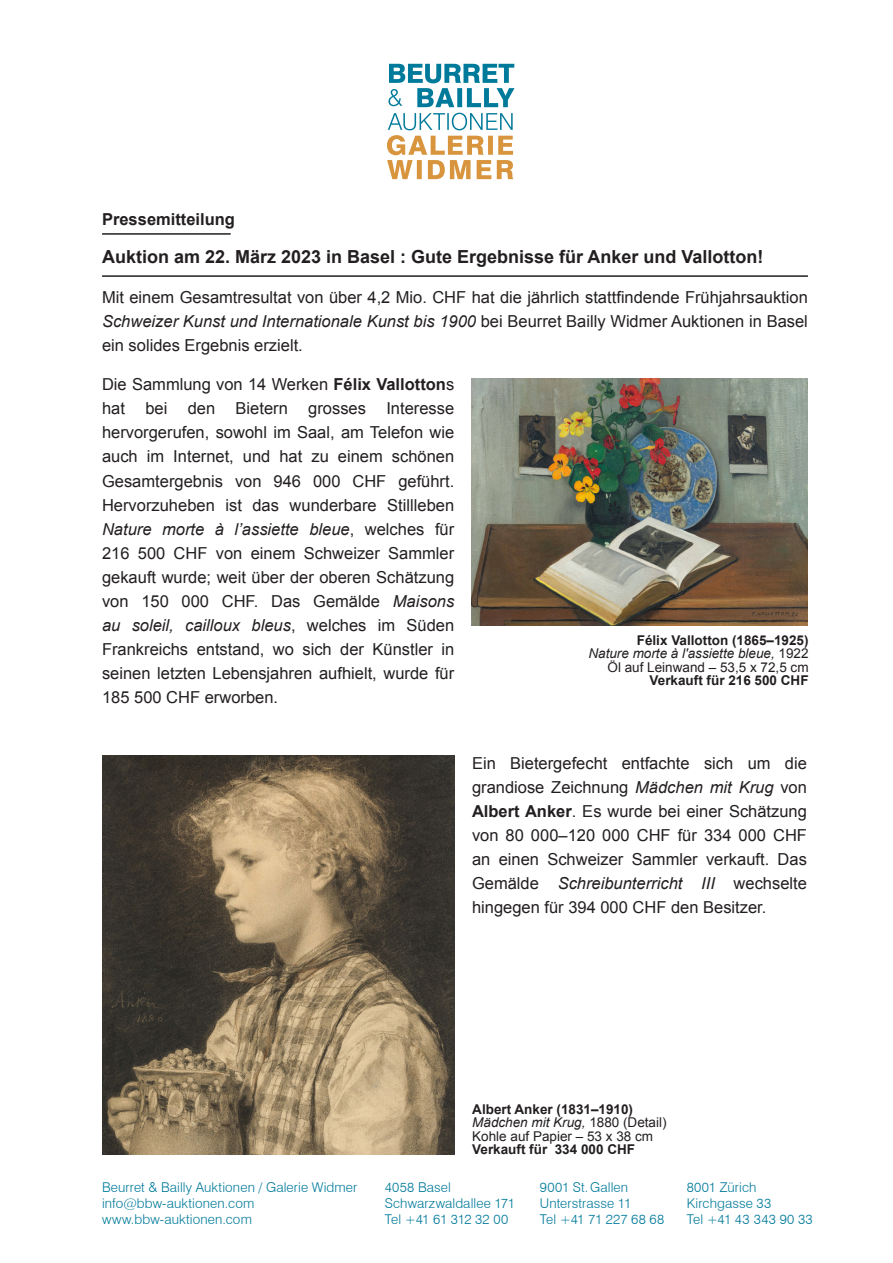
<style>
.page{position:relative;width:893px;height:1263px;background:#fff}
.page>*{position:absolute;margin:0;border:0;box-sizing:border-box;transform-origin:0 0}
.t1{font:700 18px "Arial";color:#231f20}
.t2{font:16.5px/24px "Arial";color:#231f20;text-align:justify}
.t3{font:700 16.5px "Arial";color:#231f20}
.t4{font:300 13.5px "Swiss 721 BT";letter-spacing:.01em;color:#007a9a}
.t5{font:700 13.5px "Arial";color:#231f20}
.t6{font:italic 13.5px "Arial";color:#231f20}
.t7{font:13.5px "Arial";color:#231f20}
.t8{font:300 13.5px "Swiss 721 BT";letter-spacing:-.01em;color:#007a9a}
.s1{font-style:italic}
.s2{font-weight:700}
.s3{font-style:normal}
</style>
<div class="page">
<svg style="left:387px;top:113px;width:126px;height:66px"></svg>
<svg style="left:388px;top:64px;width:126px;height:43px"></svg>
<hr style="left:102px;top:233px;width:129px;height:2px;background:#231f20">
<hr style="left:102px;top:275px;width:706px;height:2px;background:#231f20">
<img style="left:472px;top:378px;width:336px;height:247px">
<img style="left:102px;top:756px;width:352px;height:398px">
<p class="t3" style="left:102px;top:208px;width:134px">Pressemitteilung</p>
<p class="t1" style="left:102px;top:245px;width:663px">Auktion am 22. März 2023 in Basel : Gute Ergebnisse für Anker und Vallotton!</p>
<p class="t2" style="left:102px;top:286px;width:707px">Mit einem Gesamtresultat von über 4,2 Mio. CHF hat die jährlich stattfindende Frühjahrsauktion <span class="s1">Schweizer Kunst und Internationale Kunst bis 1900</span> bei Beurret Bailly Widmer Auktionen in Basel ein solides Ergebnis erzielt.</p>
<p class="t2" style="left:102px;top:373px;width:354px">Die Sammlung von 14 Werken <span class="s2">Félix Vallotton</span>s hat bei den Bietern grosses Interesse hervorgerufen, sowohl im Saal, am Telefon wie auch im Internet, und hat zu einem schönen Gesamtergebnis von 946 000 CHF geführt.<br>Hervorzuheben ist das wunderbare Stillleben <span class="s1">Nature morte à l’assiette bleue</span>, welches für 216 500 CHF von einem Schweizer Sammler gekauft wurde; weit über der oberen Schätzung von 150 000 CHF. Das Gemälde <span class="s1">Maisons au soleil, cailloux bleus</span>, welches im Süden Frankreichs entstand, wo sich der Künstler in seinen letzten Lebensjahren aufhielt, wurde für 185 500 CHF erworben.</p>
<p class="t5" style="left:637px;top:631px;width:173px">Félix Vallotton (1865–1925)</p>
<p class="t6" style="left:588px;top:645px;width:222px">Nature morte à l'assiette bleue, <span class="s3">1922</span></p>
<p class="t7" style="left:607px;top:658px;width:203px">Öl auf Leinwand – 53,5 x 72,5 cm</p>
<p class="t5" style="left:650px;top:671px;width:161px">Verkauft für 216 500 CHF</p>
<p class="t2" style="left:472px;top:751px;width:336px">Ein Bietergefecht entfachte sich um die grandiose Zeichnung <span class="s1">Mädchen mit Krug</span> von <span class="s2">Albert Anker</span>. Es wurde bei einer Schätzung von 80 000–120 000 CHF für 334 000 CHF an einen Schweizer Sammler verkauft. Das Gemälde <span class="s1">Schreibunterricht III</span> wechselte hingegen für 394 000 CHF den Besitzer.</p>
<p class="t5" style="left:472px;top:1100px;width:162px">Albert Anker (1831–1910)</p>
<p class="t6" style="left:472px;top:1114px;width:196px">Mädchen mit Krug, <span class="s3">1880 (Detail)</span></p>
<p class="t7" style="left:472px;top:1127px;width:182px">Kohle auf Papier – 53 x 38 cm</p>
<p class="t5" style="left:472px;top:1141px;width:164px">Verkauft für 334 000 CHF</p>
<p class="t4" style="left:102px;top:1179px;width:257px">Beurret &amp; Bailly Auktionen / Galerie Widmer</p>
<p class="t4" style="left:102px;top:1195px;width:154px">info@bbw-auktionen.com</p>
<p class="t4" style="left:102px;top:1211px;width:151px">www.bbw-auktionen.com</p>
<p class="t4" style="left:385px;top:1179px;width:68px">4058 Basel</p>
<p class="t4" style="left:385px;top:1195px;width:132px">Schwarzwaldallee 171</p>
<p class="t8" style="left:385px;top:1211px;width:125px">Tel +41 61 312 32 00</p>
<p class="t4" style="left:540px;top:1179px;width:90px">9001 St.Gallen</p>
<p class="t4" style="left:540px;top:1195px;width:93px">Unterstrasse 11</p>
<p class="t4" style="left:540px;top:1211px;width:126px">Tel +41 71 227 68 68</p>
<p class="t4" style="left:687px;top:1179px;width:71px">8001 Zürich</p>
<p class="t4" style="left:687px;top:1195px;width:86px">Kirchgasse 33</p>
<p class="t4" style="left:687px;top:1211px;width:127px">Tel +41 43 343 90 33</p>
</div>
